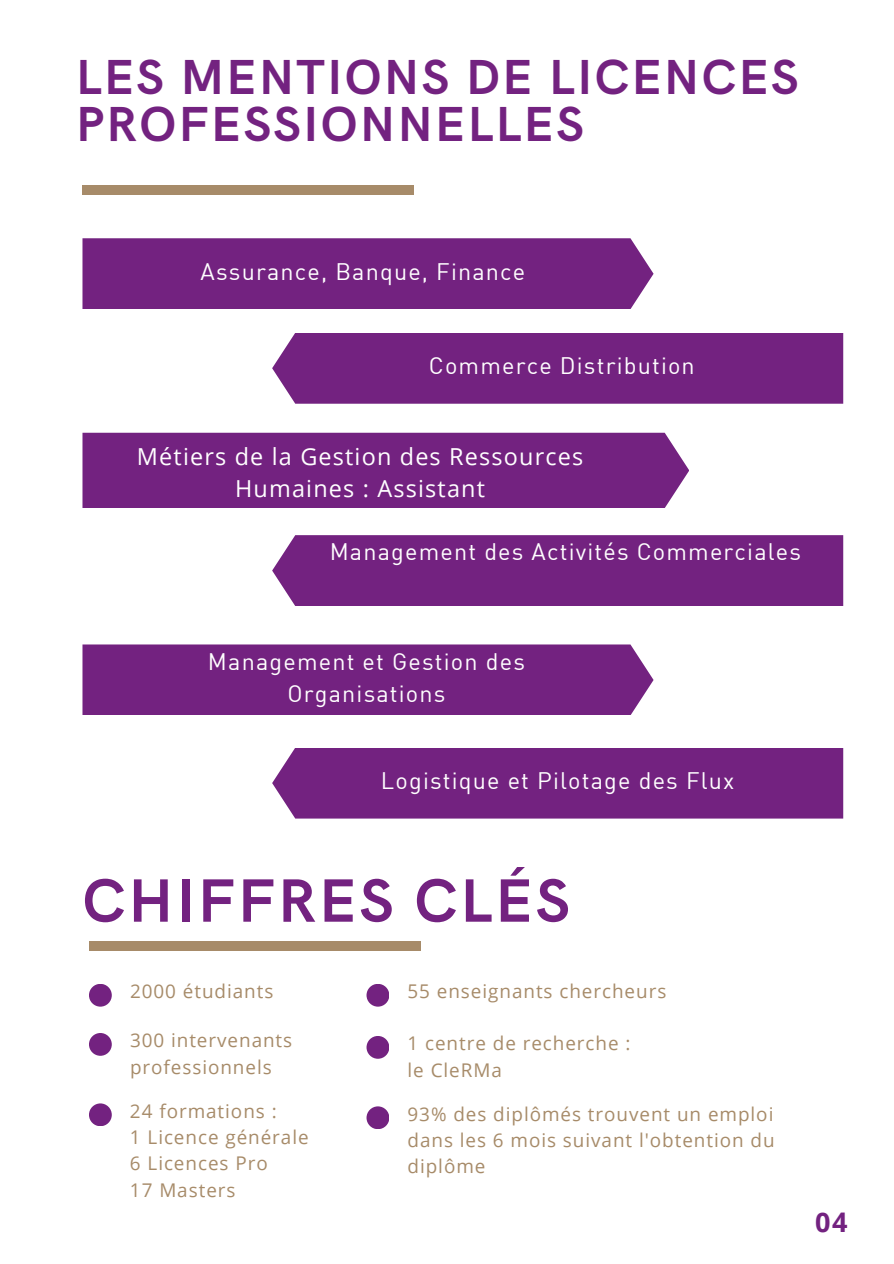
<style>
.page{position:relative;width:894px;height:1264px;background:#fff}
.page>*{position:absolute;margin:0;border:0;box-sizing:border-box;transform-origin:0 0}
.t1{font:700 61.35px "HK Grotesk";letter-spacing:.05em;color:#732280}
.t2{font:700 49.35px/47.2px "HK Grotesk";letter-spacing:.05em;color:#732280}
.t3{font:700 27px "Open Sans";color:#732280}
.t4{font:23.4px/32.7px "DIN Offc";letter-spacing:.05em;color:#fff;text-align:center}
.t5{font:23.4px/32px "Open Sans";letter-spacing:.05em;color:#fff;text-align:center}
.t6{font:18.9px/26.2px "Open Sans";letter-spacing:.05em;color:#a78b69}
</style>
<div class="page">
<div style="left:89px;top:941px;width:331px;height:9px;background:#a78b69"></div>
<div style="left:89px;top:983px;width:23px;height:23px;background:#732280;border-radius:50%"></div>
<div style="left:366px;top:983px;width:23px;height:23px;background:#732280;border-radius:50%"></div>
<div style="left:89px;top:1032px;width:23px;height:23px;background:#732280;border-radius:50%"></div>
<div style="left:89px;top:1103px;width:23px;height:23px;background:#732280;border-radius:50%"></div>
<div style="left:366px;top:1035px;width:23px;height:23px;background:#732280;border-radius:50%"></div>
<div style="left:366px;top:1106px;width:23px;height:23px;background:#732280;border-radius:50%"></div>
<div style="left:272px;top:333px;width:571px;height:71px;background:#732280"></div>
<div style="left:272px;top:535px;width:571px;height:71px;background:#732280"></div>
<div style="left:82px;top:644px;width:571px;height:71px;background:#732280"></div>
<div style="left:272px;top:748px;width:571px;height:70px;background:#732280"></div>
<div style="left:82px;top:238px;width:571px;height:71px;background:#732280"></div>
<div style="left:82px;top:185px;width:331px;height:9px;background:#a78b69"></div>
<div style="left:82px;top:433px;width:607px;height:75px;background:#732280"></div>
<p class="t2" style="left:76px;top:56px;width:724px">LES MENTIONS DE LICENCES<br>PROFESSIONNELLES</p>
<p class="t4" style="left:200px;top:257px;width:326px">Assurance, Banque, Finance</p>
<p class="t4" style="left:429px;top:352px;width:267px">Commerce Distribution</p>
<p class="t5" style="left:137px;top:439px;width:447px">Métiers de la Gestion des Ressources<br>Humaines : Assistant</p>
<p class="t4" style="left:329px;top:538px;width:473px">Management des Activités Commerciales</p>
<p class="t4" style="left:208px;top:647px;width:318px">Management et Gestion des<br>Organisations</p>
<p class="t4" style="left:381px;top:766px;width:355px">Logistique et Pilotage des Flux</p>
<p class="t1" style="left:82px;top:866px;width:488px">CHIFFRES CLÉS</p>
<h3 class="t6" style="left:130px;top:977px;width:145px">2000 étudiants</h3>
<h3 class="t6" style="left:407px;top:977px;width:260px">55 enseignants chercheurs</h3>
<h3 class="t6" style="left:130px;top:1026px;width:164px">300 intervenants professionnels</h3>
<h3 class="t6" style="left:130px;top:1097px;width:148px">24 formations :</h3>
<h3 class="t6" style="left:130px;top:1123px;width:180px">1 Licence générale</h3>
<h3 class="t6" style="left:130px;top:1149px;width:139px">6 Licences Pro</h3>
<h1 class="t6" style="left:130px;top:1176px;width:107px">17 Masters</h1>
<p class="t6" style="left:407px;top:1029px;width:224px">1 centre de recherche : le CleRMa</p>
<p class="t6" style="left:407px;top:1100px;width:368px;text-align:justify">93% des diplômés trouvent un emploi dans les 6 mois suivant l'obtention du diplôme</p>
<h2 class="t3" style="left:815px;top:1203px;width:34px">04</h2>
</div>
